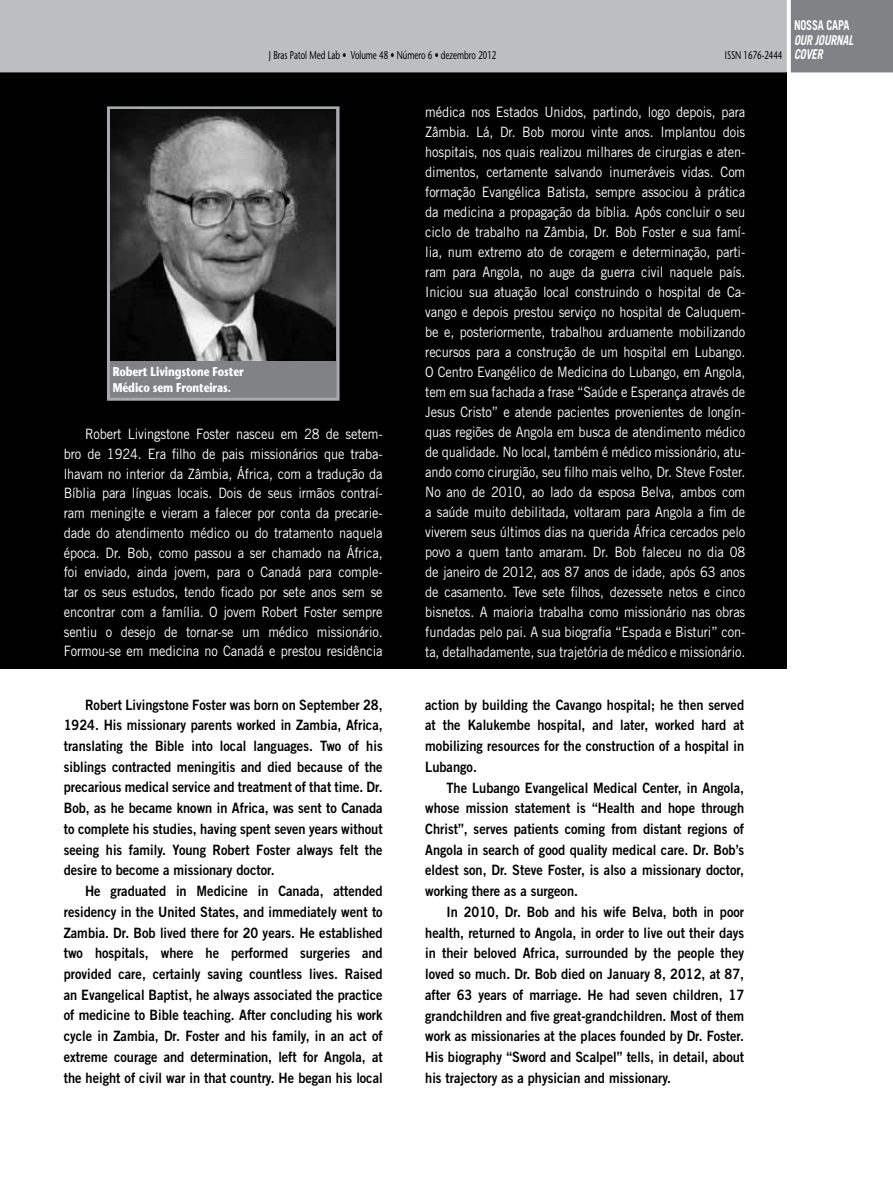
<style>
.page{position:relative;width:893px;height:1183px;background:#fff}
.page>*{position:absolute;margin:0;border:0;box-sizing:border-box;transform-origin:0 0}
.t1{font:14.25px/20px "Trade Gothic LT Std";letter-spacing:-.01em;color:#fff;text-align:justify;scale:.9 1}
.t2{font:14.25px/20.7px "Trade Gothic LT Std Bd 2";color:#000;text-align:justify;scale:.9 1}
.t3{font:italic 700 13.5px/14.2px "Trade Gothic LT Std";letter-spacing:-.02em;color:#fff;scale:.8 1}
.t4{font:700 13.5px "Trade Gothic LT Std";letter-spacing:-.02em;color:#fff;scale:.8 1}
.t5{font:700 12.75px/16.5px "Stone Sans Std";letter-spacing:-.01em;color:#fff;scale:.8 1}
.t6{font:500 11.25px "Stone Sans Std";color:#000;scale:.7 1}
</style>
<div class="page">
<div style="left:0;top:72px;width:787px;height:596px;background:#000"></div>
<div style="left:791px;top:0;width:102px;height:72px;background:#808285"></div>
<div style="left:0;top:0;width:787px;height:72px;background:#bcbec0"></div>
<div style="left:107px;top:106px;width:233px;height:294px;background:#808285;border:3px solid #a7a9ac"></div>
<img style="left:110px;top:109px;width:226px;height:251px">
<p class="t6" style="left:269px;top:48px;width:326px">J Bras Patol Med Lab • Volume 48 • Número 6 • dezembro 2012</p>
<p class="t6" style="left:725px;top:48px;width:84px">ISSN 1676-2444</p>
<p class="t4" style="left:794px;top:17px;width:71px">NOSSA CAPA</p>
<p class="t3" style="left:794px;top:33px;width:75px">OUR JOURNAL<br>COVER</p>
<p class="t5" style="left:113px;top:363px;width:165px">Robert Livingstone Foster<br>Médico sem Fronteiras.</p>
<p class="t1" style="left:64px;top:424px;width:356px;text-indent:21px">Robert Livingstone Foster nasceu em 28 de setem&shy;bro de 1924. Era filho de pais missionários que traba&shy;lhavam no interior da Zâmbia, África, com a tradução da Bíblia para línguas locais. Dois de seus irmãos contraí&shy;ram meningite e vieram a falecer por conta da precarie&shy;dade do atendimento médico ou do tratamento naquela época. Dr. Bob, como passou a ser chamado na África, foi enviado, ainda jovem, para o Canadá para comple&shy;tar os seus estudos, tendo ficado por sete anos sem se encontrar com a família. O jovem Robert Foster sempre sentiu o desejo de tornar-se um médico missionário.<br>Formou-se em medicina no Canadá e prestou residência</p>
<p class="t2" style="left:64px;top:693px;width:356px;text-indent:21px">Robert Livingstone Foster was born on September 28, 1924. His missionary parents worked in Zambia, Africa, translating the Bible into local languages. Two of his siblings contracted meningitis and died because of the precarious medical service and treatment of that time. Dr.<br>Bob, as he became known in Africa, was sent to Canada to complete his studies, having spent seven years without seeing his family. Young Robert Foster always felt the desire to become a missionary doctor.</p>
<p class="t2" style="left:64px;top:880px;width:356px;text-indent:21px">He graduated in Medicine in Canada, attended residency in the United States, and immediately went to Zambia. Dr. Bob lived there for 20 years. He established two hospitals, where he performed surgeries and provided care, certainly saving countless lives. Raised an Evangelical Baptist, he always associated the practice of medicine to Bible teaching. After concluding his work cycle in Zambia, Dr. Foster and his family, in an act of extreme courage and determination, left for Angola, at the height of civil war in that country. He began his local</p>
<p class="t1" style="left:425px;top:101px;width:357px">médica nos Estados Unidos, partindo, logo depois, para Zâmbia. Lá, Dr. Bob morou vinte anos. Implantou dois hospitais, nos quais realizou milhares de cirurgias e aten&shy;dimentos, certamente salvando inumeráveis vidas. Com formação Evangélica Batista, sempre associou à prática da medicina a propagação da bíblia. Após concluir o seu ciclo de trabalho na Zâmbia, Dr. Bob Foster e sua famí&shy;lia, num extremo ato de coragem e determinação, parti&shy;ram para Angola, no auge da guerra civil naquele país.<br>Iniciou sua atuação local construindo o hospital de Ca&shy;vango e depois prestou serviço no hospital de Caluquem&shy;be e, posteriormente, trabalhou arduamente mobilizando recursos para a construção de um hospital em Lubango.<br>O Centro Evangélico de Medicina do Lubango, em Angola, tem em sua fachada a frase “Saúde e Esperança através de Jesus Cristo” e atende pacientes provenientes de longín&shy;quas regiões de Angola em busca de atendimento médico de qualidade. No local, também é médico missionário, atu&shy;ando como cirurgião, seu filho mais velho, Dr. Steve Foster.<br>No ano de 2010, ao lado da esposa Belva, ambos com a saúde muito debilitada, voltaram para Angola a fim de viverem seus últimos dias na querida África cercados pelo povo a quem tanto amaram. Dr. Bob faleceu no dia 08 de janeiro de 2012, aos 87 anos de idade, após 63 anos de casamento. Teve sete filhos, dezessete netos e cinco bisnetos. A maioria trabalha como missionário nas obras fundadas pelo pai. A sua biografia “Espada e Bisturi” con&shy;ta, detalhadamente, sua trajetória de médico e missionário.</p>
<p class="t2" style="left:425px;top:693px;width:356px">action by building the Cavango hospital; he then served at the Kalukembe hospital, and later, worked hard at mobilizing resources for the construction of a hospital in Lubango.</p>
<p class="t2" style="left:425px;top:776px;width:356px;text-indent:21px">The Lubango Evangelical Medical Center, in Angola, whose mission statement is “Health and hope through Christ”, serves patients coming from distant regions of Angola in search of good quality medical care. Dr. Bob’s eldest son, Dr. Steve Foster, is also a missionary doctor, working there as a surgeon.</p>
<p class="t2" style="left:425px;top:901px;width:356px;text-indent:21px">In 2010, Dr. Bob and his wife Belva, both in poor health, returned to Angola, in order to live out their days in their beloved Africa, surrounded by the people they loved so much. Dr. Bob died on January 8, 2012, at 87, after 63 years of marriage. He had seven children, 17 grandchildren and five great-grandchildren. Most of them work as missionaries at the places founded by Dr. Foster.<br>His biography “Sword and Scalpel” tells, in detail, about his trajectory as a physician and missionary.</p>
</div>
